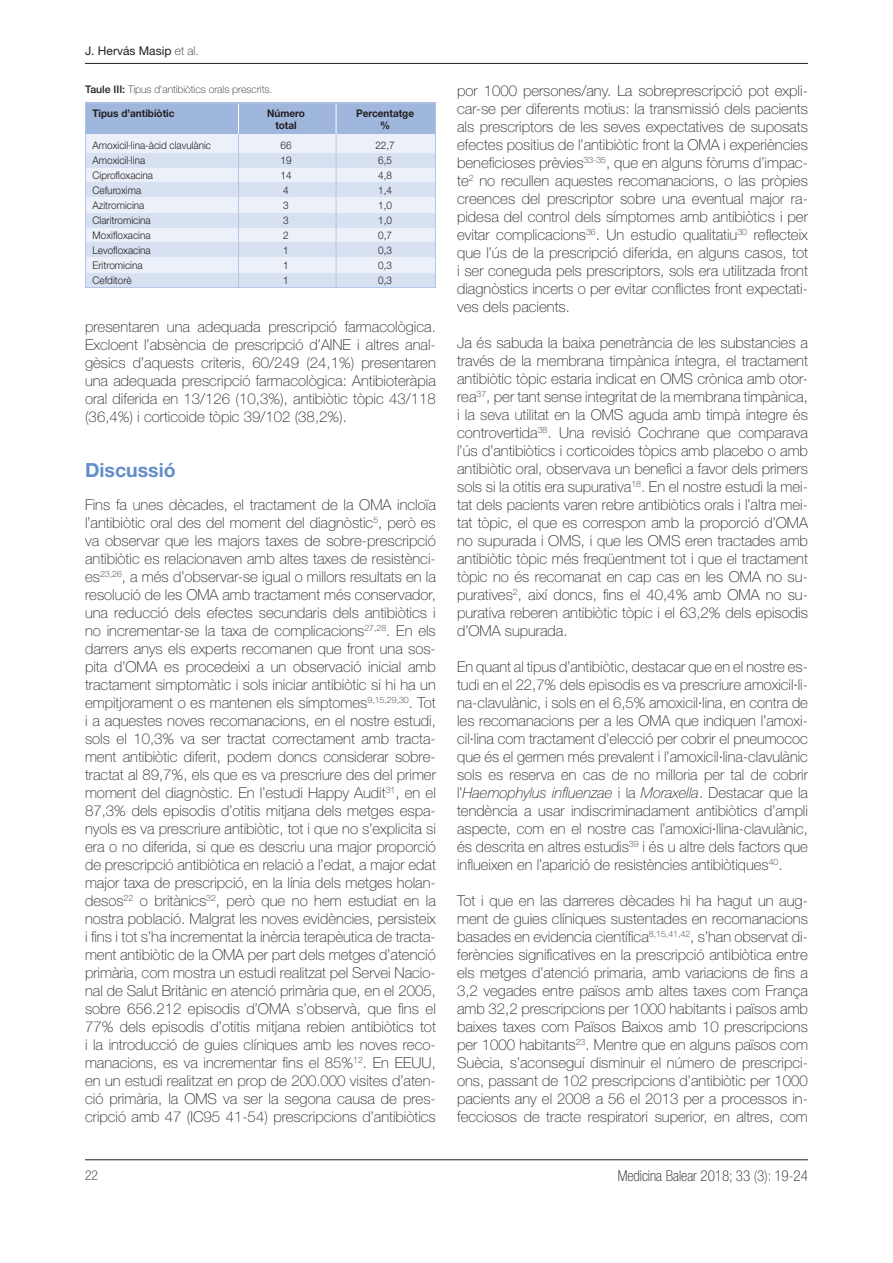
<style>
.page{position:relative;width:893px;height:1263px;background:#fff}
.page>*{position:absolute;margin:0;border:0;box-sizing:border-box;transform-origin:0 0}
.t1{font:700 19.5px "Helvetica Neue LT Std";color:#638ec9}
.t2{font:100 15px/18px "Helvetica Neue LT Std";color:#231f20;text-align:justify}
.t3{font:100 condensed 15px "Helvetica Neue LT Std";color:#231f20}
.t4{font:100 condensed 13.5px "Helvetica Neue LT Std";color:#231f20}
.t5{font:12px "Helvetica Neue LT Std";color:#231f20}
.t6{font:300 10.5px "Helvetica Neue LT Std";color:#231f20;scale:.95 1}
.t7{font:100 10.5px "Helvetica Neue LT Std";color:#231f20}
.t8{font:700 10.5px "Helvetica Neue LT Std";color:#231f20;scale:.95 1}
.s1{font-weight:100}
.s2{font-weight:500}
.s3{font-style:italic}
</style>
<div class="page">
<hr style="left:85px;top:1159px;width:723px;height:1px;background:#231f20">
<hr style="left:85px;top:63px;width:723px;height:1px;background:#231f20">
<div style="left:85px;top:123px;width:351px;height:165px;background:#ecf1f9"></div>
<div style="left:86px;top:153px;width:350px;height:15px;background:#d8e1f1"></div>
<div style="left:86px;top:182px;width:350px;height:15px;background:#d8e1f1"></div>
<div style="left:86px;top:213px;width:350px;height:14px;background:#d8e1f1"></div>
<div style="left:86px;top:242px;width:350px;height:15px;background:#d8e1f1"></div>
<div style="left:86px;top:273px;width:350px;height:15px;background:#d8e1f1"></div>
<div style="left:85px;top:103px;width:351px;height:31px;background:#9fb6dd"></div>
<div style="left:85px;top:103px;width:351px;height:185px;border:1px solid #b5c5e5"></div>
<hr style="left:238px;top:104px;width:1px;height:30px;background:#fff">
<hr style="left:336px;top:104px;width:1px;height:30px;background:#fff">
<hr style="left:238px;top:134px;width:1px;height:153px;background:#b5c5e5">
<hr style="left:336px;top:134px;width:1px;height:153px;background:#b5c5e5">
<p class="t5" style="left:85px;top:43px;width:115px">J. Hervás Masip <span class="s1">et al.</span></p>
<p class="t7" style="left:85px;top:83px;width:189px"><span class="s2">Taule III:</span> Tipus d’antibiòtics orals prescrits.</p>
<p class="t8" style="left:93px;top:107px;width:88px">Tipus d’antibiòtic</p>
<p class="t8" style="left:267px;top:107px;width:41px">Número</p>
<p class="t8" style="left:356px;top:107px;width:63px">Percentatge</p>
<p class="t8" style="left:275px;top:119px;width:24px">total</p>
<p class="t8" style="left:380px;top:119px;width:12px">%</p>
<p class="t6" style="left:93px;top:139px;width:126px">Amoxicil·lina-àcid clavulànic</p>
<p class="t6" style="left:280px;top:139px;width:13px">66</p>
<p class="t6" style="left:375px;top:139px;width:22px">22,7</p>
<p class="t6" style="left:93px;top:154px;width:57px">Amoxicil·lina</p>
<p class="t6" style="left:280px;top:154px;width:13px">19</p>
<p class="t6" style="left:378px;top:154px;width:16px">6,5</p>
<p class="t6" style="left:93px;top:169px;width:65px">Ciprofloxacina</p>
<p class="t6" style="left:280px;top:169px;width:13px">14</p>
<p class="t6" style="left:378px;top:169px;width:16px">4,8</p>
<p class="t6" style="left:93px;top:184px;width:53px">Cefuroxima</p>
<p class="t6" style="left:283px;top:184px;width:7px">4</p>
<p class="t6" style="left:378px;top:184px;width:16px">1,4</p>
<p class="t6" style="left:93px;top:199px;width:56px">Azitromicina</p>
<p class="t6" style="left:283px;top:199px;width:7px">3</p>
<p class="t6" style="left:378px;top:199px;width:16px">1,0</p>
<p class="t6" style="left:93px;top:214px;width:63px">Claritromicina</p>
<p class="t6" style="left:283px;top:214px;width:7px">3</p>
<p class="t6" style="left:378px;top:214px;width:16px">1,0</p>
<p class="t6" style="left:93px;top:229px;width:63px">Moxifloxacina</p>
<p class="t6" style="left:283px;top:229px;width:7px">2</p>
<p class="t6" style="left:378px;top:229px;width:16px">0,7</p>
<p class="t6" style="left:93px;top:244px;width:63px">Levofloxacina</p>
<p class="t6" style="left:283px;top:244px;width:7px">1</p>
<p class="t6" style="left:378px;top:244px;width:16px">0,3</p>
<p class="t6" style="left:93px;top:259px;width:54px">Eritromicina</p>
<p class="t6" style="left:283px;top:259px;width:7px">1</p>
<p class="t6" style="left:378px;top:259px;width:16px">0,3</p>
<p class="t6" style="left:93px;top:274px;width:43px">Cefditorè</p>
<p class="t6" style="left:283px;top:274px;width:7px">1</p>
<p class="t6" style="left:378px;top:274px;width:16px">0,3</p>
<p class="t2" style="left:85px;top:317px;width:352px">presentaren una adequada prescripció farmacològica.<br>Excloent l’absència de prescripció d’AINE i altres anal&shy;gèsics d’aquests criteris, 60/249 (24,1%) presentaren una adequada prescripció farmacològica: Antibioteràpia oral diferida en 13/126 (10,3%), antibiòtic tòpic 43/118 (36,4%) i corticoide tòpic 39/102 (38,2%).</p>
<p class="t1" style="left:85px;top:458px;width:92px">Discussió</p>
<p class="t2" style="left:85px;top:496px;width:352px">Fins fa unes dècades, el tractament de la OMA incloïa l’antibiòtic oral des del moment del diagnòstic<sup>5</sup>, però es va observar que les majors taxes de sobre-prescripció antibiòtic es relacionaven amb altes taxes de resistènci&shy;es<sup>23,26</sup>, a més d’observar-se igual o millors resultats en la resolució de les OMA amb tractament més conservador, una reducció dels efectes secundaris dels antibiòtics i no incrementar-se la taxa de complicacions<sup>27,28</sup>. En els darrers anys els experts recomanen que front una sos&shy;pita d’OMA es procedeixi a un observació inicial amb tractament simptomàtic i sols iniciar antibiòtic si hi ha un empitjorament o es mantenen els símptomes<sup>9,15,29,30</sup>. Tot i a aquestes noves recomanacions, en el nostre estudi, sols el 10,3% va ser tractat correctament amb tracta&shy;ment antibiòtic diferit, podem doncs considerar sobre&shy;tractat al 89,7%, els que es va prescriure des del primer moment del diagnòstic. En l’estudi Happy Audit<sup>31</sup>, en el 87,3% dels episodis d’otitis mitjana dels metges espa&shy;nyols es va prescriure antibiòtic, tot i que no s’explicita si era o no diferida, si que es descriu una major proporció de prescripció antibiòtica en relació a l’edat, a major edat major taxa de prescripció, en la línia dels metges holan&shy;desos<sup>22</sup> o britànics<sup>32</sup>, però que no hem estudiat en la nostra població. Malgrat les noves evidències, persisteix i fins i tot s’ha incrementat la inèrcia terapèutica de tracta&shy;ment antibiòtic de la OMA per part dels metges d’atenció primària, com mostra un estudi realitzat pel Servei Nacio&shy;nal de Salut Britànic en atenció primària que, en el 2005, sobre 656.212 episodis d’OMA s’observà, que fins el 77% dels episodis d’otitis mitjana rebien antibiòtics tot i la introducció de guies clíniques amb les noves reco&shy;manacions, es va incrementar fins el 85%<sup>12</sup>. En EEUU, en un estudi realitzat en prop de 200.000 visites d’aten&shy;ció primària, la OMS va ser la segona causa de pres&shy;cripció amb 47 (IC95 41-54) prescripcions d’antibiòtics</p>
<p class="t2" style="left:457px;top:81px;width:352px">por 1000 persones/any. La sobreprescripció pot expli&shy;car-se per diferents motius: la transmissió dels pacients als prescriptors de les seves expectatives de suposats efectes positius de l’antibiòtic front la OMA i experiències beneficioses prèvies<sup>33-35</sup>, que en alguns fòrums d’impac&shy;te<sup>2</sup> no recullen aquestes recomanacions, o las pròpies creences del prescriptor sobre una eventual major ra&shy;pidesa del control dels símptomes amb antibiòtics i per evitar complicacions<sup>36</sup>. Un estudio qualitatiu<sup>30</sup> reflecteix que l’ús de la prescripció diferida, en alguns casos, tot i ser coneguda pels prescriptors, sols era utilitzada front diagnòstics incerts o per evitar conflictes front expectati&shy;ves dels pacients.</p>
<p class="t2" style="left:457px;top:333px;width:352px">Ja és sabuda la baixa penetrància de les substancies a través de la membrana timpànica íntegra, el tractament antibiòtic tòpic estaria indicat en OMS crònica amb otor&shy;rea<sup>37</sup>, per tant sense integritat de la membrana timpànica, i la seva utilitat en la OMS aguda amb timpà íntegre és controvertida<sup>38</sup>. Una revisió Cochrane que comparava l’ús d’antibiòtics i corticoides tòpics amb placebo o amb antibiòtic oral, observava un benefici a favor dels primers sols si la otitis era supurativa<sup>18</sup>. En el nostre estudi la mei&shy;tat dels pacients varen rebre antibiòtics orals i l’altra mei&shy;tat tòpic, el que es correspon amb la proporció d’OMA no supurada i OMS, i que les OMS eren tractades amb antibiòtic tòpic més freqüentment tot i que el tractament tòpic no és recomanat en cap cas en les OMA no su&shy;puratives<sup>2</sup>, així doncs, fins el 40,4% amb OMA no su&shy;purativa reberen antibiòtic tòpic i el 63,2% dels episodis d’OMA supurada.</p>
<p class="t2" style="left:457px;top:657px;width:352px">En quant al tipus d’antibiòtic, destacar que en el nostre es&shy;tudi en el 22,7% dels episodis es va prescriure amoxicil·li&shy;na-clavulànic, i sols en el 6,5% amoxicil·lina, en contra de les recomanacions per a les OMA que indiquen l’amoxi&shy;cil·lina com tractament d’elecció per cobrir el pneumococ que és el germen més prevalent i l’amoxicil·lina-clavulànic sols es reserva en cas de no milloria per tal de cobrir l’<span class="s3">Haemophylus influenzae</span> i la <span class="s3">Moraxella</span>. Destacar que la tendència a usar indiscriminadament antibiòtics d’ampli aspecte, com en el nostre cas l’amoxici·llina-clavulànic, és descrita en altres estudis<sup>39</sup> i és u altre dels factors que influeixen en l’aparició de resistències antibiòtiques<sup>40</sup>.</p>
<p class="t2" style="left:457px;top:891px;width:352px">Tot i que en las darreres dècades hi ha hagut un aug&shy;ment de guies clíniques sustentades en recomanacions basades en evidencia científica<sup>8,15,41,42</sup>, s’han observat di&shy;ferències significatives en la prescripció antibiòtica entre els metges d’atenció primaria, amb variacions de fins a 3,2 vegades entre països amb altes taxes com França amb 32,2 prescripcions per 1000 habitants i països amb baixes taxes com Països Baixos amb 10 prescripcions per 1000 habitants<sup>23</sup>. Mentre que en alguns països com Suècia, s’aconseguí disminuir el número de prescripci&shy;ons, passant de 102 prescripcions d’antibiòtic per 1000 pacients any el 2008 a 56 el 2013 per a processos in&shy;fecciosos de tracte respiratori superior, en altres, com</p>
<p class="t4" style="left:85px;top:1168px;width:14px">22</p>
<p class="t3" style="left:618px;top:1167px;width:192px">Medicina Balear 2018; 33 (3): 19-24</p>
</div>
